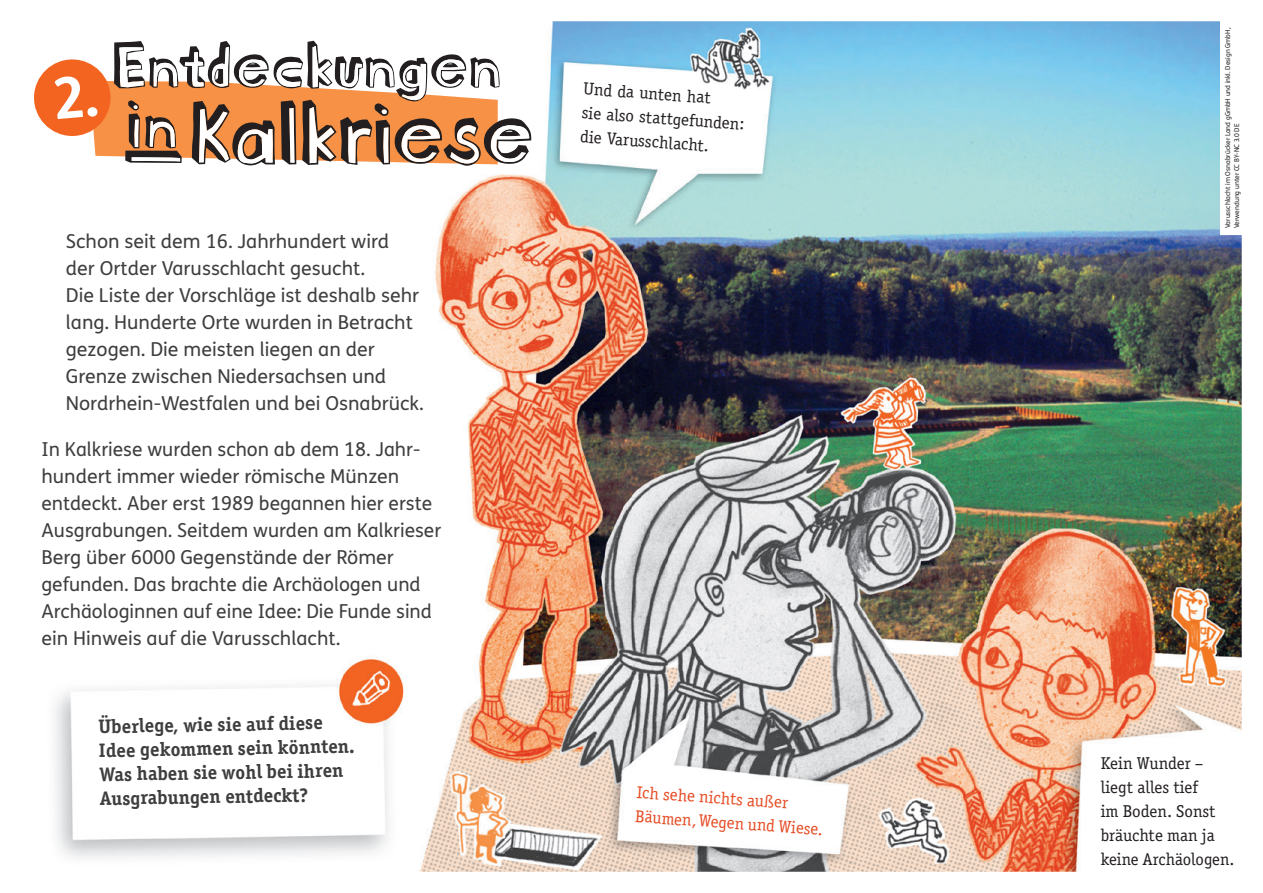
<style>
.page{position:relative;width:1263px;height:893px;background:#fff}
.page>*{position:absolute;margin:0;border:0;box-sizing:border-box;transform-origin:0 0}
.t1{font:85.2px "Blockhead OT Dark Side";letter-spacing:-.04em;color:#231f20}
.t2{font:62.7px "Blockhead OT Dark Side";color:#231f20}
.t3{font:700 19.5px/24px "Officina Serif Std";color:#3e3e3f}
.t4{font:19.2px/27px "FS Me";color:#3e3e3f}
.t5{font:17.25px/24px "Officina Serif Std";color:#231f20}
.t6{font:17.25px/24px "Officina Serif Std";color:#e64d25}
.t7{font:6.75px/9px "FS Me";color:#231f20}
</style>
<div class="page">
<img style="left:34px;top:21px;width:1208px;height:851px">
<svg style="left:50px;top:73px;width:448px;height:91px"></svg>
<h2 class="t2" style="left:112px;top:10px;width:392px">Entdeckungen</h2>
<h1 class="t1" style="left:188px;top:58px;width:347px">Kalkriese</h1>
<p class="t4" style="left:66px;top:228px;width:360px">Schon seit dem 16. Jahrhundert wird<br>der Ortder Varusschlacht gesucht.<br>Die Liste der Vorschläge ist deshalb sehr lang. Hunderte Orte wurden in Betracht gezogen. Die meisten liegen an der Grenze zwischen Niedersachsen und Nordrhein-Westfalen und bei Osnabrück.</p>
<p class="t4" style="left:41px;top:435px;width:401px">In Kalkriese wurden schon ab dem 18. Jahr&shy;hundert immer wieder römische Münzen entdeckt. Aber erst 1989 begannen hier erste Ausgrabungen. Seitdem wurden am Kalkrieser Berg über 6000 Gegenstände der Römer gefunden. Das brachte die Archäologen und Archäologinnen auf eine Idee: Die Funde sind ein Hinweis auf die Varusschlacht.</p>
<p class="t3" style="left:98px;top:714px;width:258px;rotate:-1deg">Überlege, wie sie auf diese<br>Idee gekommen sein könnten.<br>Was haben sie wohl bei ihren<br>Ausgrabungen entdeckt?</p>
<p class="t5" style="left:584px;top:77px;width:164px;rotate:4deg">Und da unten hat<br>sie also stattgefunden: die Varusschlacht.</p>
<p class="t6" style="left:638px;top:780px;width:190px;rotate:4deg">Ich sehe nichts außer<br>Bäumen, Wegen und Wiese.</p>
<p class="t7" style="left:1223px;top:228px;width:202px;rotate:-90deg">Varusschlacht im Osnabrücker Land gGmbH und inkl. Design GmbH,<br>Verwendung unter CC BY-NC 3.0 DE</p>
<p class="t5" style="left:1101px;top:751px;width:135px">Kein Wunder – liegt alles tief<br>im Boden. Sonst bräuchte man ja keine Archäologen.</p>
</div>
